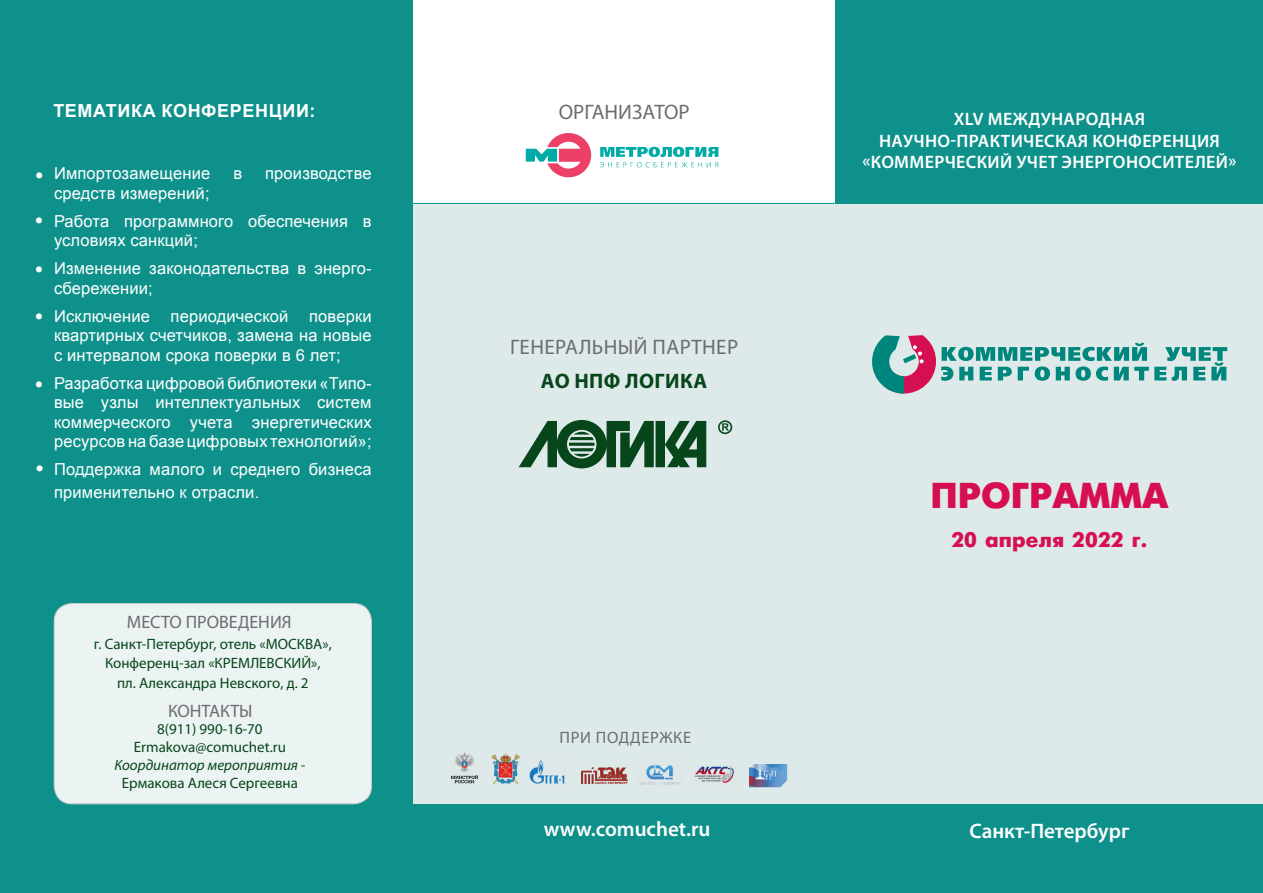
<style>
.page{position:relative;width:1263px;height:893px;background:#dee9e9}
.page>*{position:absolute;margin:0;border:0;box-sizing:border-box;transform-origin:0 0}
.t1{font:700 36px "Futuris";color:#d60f52}
.t2{font:24px "Arial";color:#fff}
.t3{font:600 21px "Myriad Pro";color:#fff}
.t4{font:21px "Myriad Pro";letter-spacing:.02em;color:#6c6d70}
.t5{font:700 21px "Futuris";letter-spacing:.01em;color:#d60f52}
.t6{font:21px "Myriad Pro";color:#6c6d70}
.t7{font:700 21px "Myriad Pro";letter-spacing:.02em;color:#07461b}
.t8{font:600 18px/21.6px "Myriad Pro";letter-spacing:.02em;color:#fff;text-align:center}
.t9{font:18px "Myriad Pro";color:#6c6d70}
.t10{font:700 18px "Arial";letter-spacing:.035em;color:#fff}
.t11{font:16.5px/19.5px "Arial";letter-spacing:.01em;color:#fff}
.t12{font:16.5px "Myriad Pro";letter-spacing:.045em;color:#6c6d70}
.t13{font:15px/19.5px "Myriad Pro";color:#07461b;text-align:center}
.t14{font:italic 15px "Myriad Pro";color:#07461b}
</style>
<div class="page">
<div style="left:412px;top:0;width:851px;height:204px;background:#fff"></div>
<div style="left:836px;top:0;width:427px;height:203px;background:#0e918b"></div>
<div style="left:0;top:0;width:412px;height:893px;background:#0e918b"></div>
<svg style="left:526px;top:133px;width:65px;height:44px;background:#d9a8b7"></svg>
<svg style="left:600px;top:147px;width:118px;height:20px;background:#a1e0de"></svg>
<svg style="left:718px;top:420px;width:14px;height:14px"></svg>
<svg style="left:519px;top:420px;width:187px;height:48px"></svg>
<div style="left:54px;top:603px;width:317px;height:201px;background:#ecf4f3;border-radius:18px"></div>
<div style="left:54px;top:603px;width:318px;height:201px;border:1px solid #c9cacc;border-radius:18px"></div>
<svg style="left:872px;top:335px;width:355px;height:59px"></svg>
<img style="left:582px;top:767px;width:45px;height:16px">
<img style="left:492px;top:753px;width:27px;height:30px">
<img style="left:639px;top:763px;width:42px;height:22px">
<img style="left:529px;top:760px;width:36px;height:24px">
<div style="left:411px;top:804px;width:852px;height:89px;background:#0e918b"></div>
<img style="left:750px;top:765px;width:38px;height:23px">
<img style="left:450px;top:752px;width:28px;height:32px">
<img style="left:694px;top:766px;width:40px;height:17px">
<p class="t10" style="left:53px;top:98px;width:264px">ТЕМАТИКА КОНФЕРЕНЦИИ:</p>
<p class="t2" style="left:35px;top:159px;width:10px">•</p>
<p class="t11" style="left:54px;top:164px;width:158px">Импортозамещение</p>
<p class="t11" style="left:233px;top:164px;width:10px">в</p>
<p class="t11" style="left:265px;top:164px;width:108px">производстве</p>
<p class="t11" style="left:54px;top:183px;width:157px">средств измерений;</p>
<p class="t11" style="left:54px;top:211px;width:319px">Работа программного обеспечения в условиях санкций;</p>
<p class="t11" style="left:54px;top:259px;width:319px">Изменение законодательства в энерго&shy;сбережении;</p>
<p class="t11" style="left:54px;top:306px;width:97px">Исключение</p>
<p class="t11" style="left:171px;top:306px;width:119px">периодической</p>
<p class="t2" style="left:35px;top:204px;width:10px">•</p>
<p class="t2" style="left:35px;top:253px;width:10px">•</p>
<p class="t11" style="left:54px;top:306px;width:319px;text-align:justify;text-indent:255px">поверки квартирных счетчиков, замена на новые с интервалом срока поверки в 6 лет;</p>
<p class="t11" style="left:54px;top:373px;width:319px;text-align:justify">Разработка цифровой библиотеки «Типо&shy;вые узлы интеллектуальных систем коммерческого учета энергетических ресурсов на базе цифровых технологий»;</p>
<p class="t11" style="left:54px;top:458px;width:319px;line-height:22.5px">Поддержка малого и среднего бизнеса применительно к отрасли.</p>
<p class="t2" style="left:35px;top:300px;width:10px">•</p>
<p class="t2" style="left:35px;top:368px;width:10px">•</p>
<p class="t2" style="left:35px;top:452px;width:10px">•</p>
<p class="t9" style="left:127px;top:610px;width:166px">МЕСТО ПРОВЕДЕНИЯ</p>
<p class="t13" style="left:94px;top:634px;width:239px">г. Санкт-Петербург, отель «МОСКВА»,</p>
<p class="t13" style="left:105px;top:653px;width:217px">Конференц-зал «КРЕМЛЕВСКИЙ», пл. Александра Невского, д. 2</p>
<p class="t9" style="left:168px;top:700px;width:86px">КОНТАКТЫ</p>
<p class="t13" style="left:157px;top:719px;width:107px">8(911) 990-16-70</p>
<p class="t13" style="left:134px;top:737px;width:154px">Ermakova@comuchet.ru</p>
<p class="t14" style="left:114px;top:756px;width:192px">Координатор мероприятия -</p>
<p class="t13" style="left:122px;top:773px;width:178px">Ермакова Алеся Сергеевна</p>
<p class="t6" style="left:559px;top:99px;width:132px">ОРГАНИЗАТОР</p>
<p class="t4" style="left:510px;top:334px;width:230px">ГЕНЕРАЛЬНЫЙ ПАРТНЕР</p>
<p class="t7" style="left:541px;top:367px;width:168px">АО НПФ ЛОГИКА</p>
<p class="t12" style="left:559px;top:727px;width:133px">ПРИ ПОДДЕРЖКЕ</p>
<p class="t8" style="left:954px;top:108px;width:193px">XLV МЕЖДУНАРОДНАЯ</p>
<p class="t8" style="left:862px;top:130px;width:375px">НАУЧНО-ПРАКТИЧЕСКАЯ КОНФЕРЕНЦИЯ «КОММЕРЧЕСКИЙ УЧЕТ ЭНЕРГОНОСИТЕЛЕЙ»</p>
<p class="t1" style="left:930px;top:475px;width:240px">ПРОГРАММА</p>
<p class="t5" style="left:951px;top:528px;width:198px">20 апреля 2022 г.</p>
<p class="t3" style="left:544px;top:815px;width:168px">www.comuchet.ru</p>
<p class="t3" style="left:969px;top:817px;width:161px">Санкт-Петербург</p>
</div>
